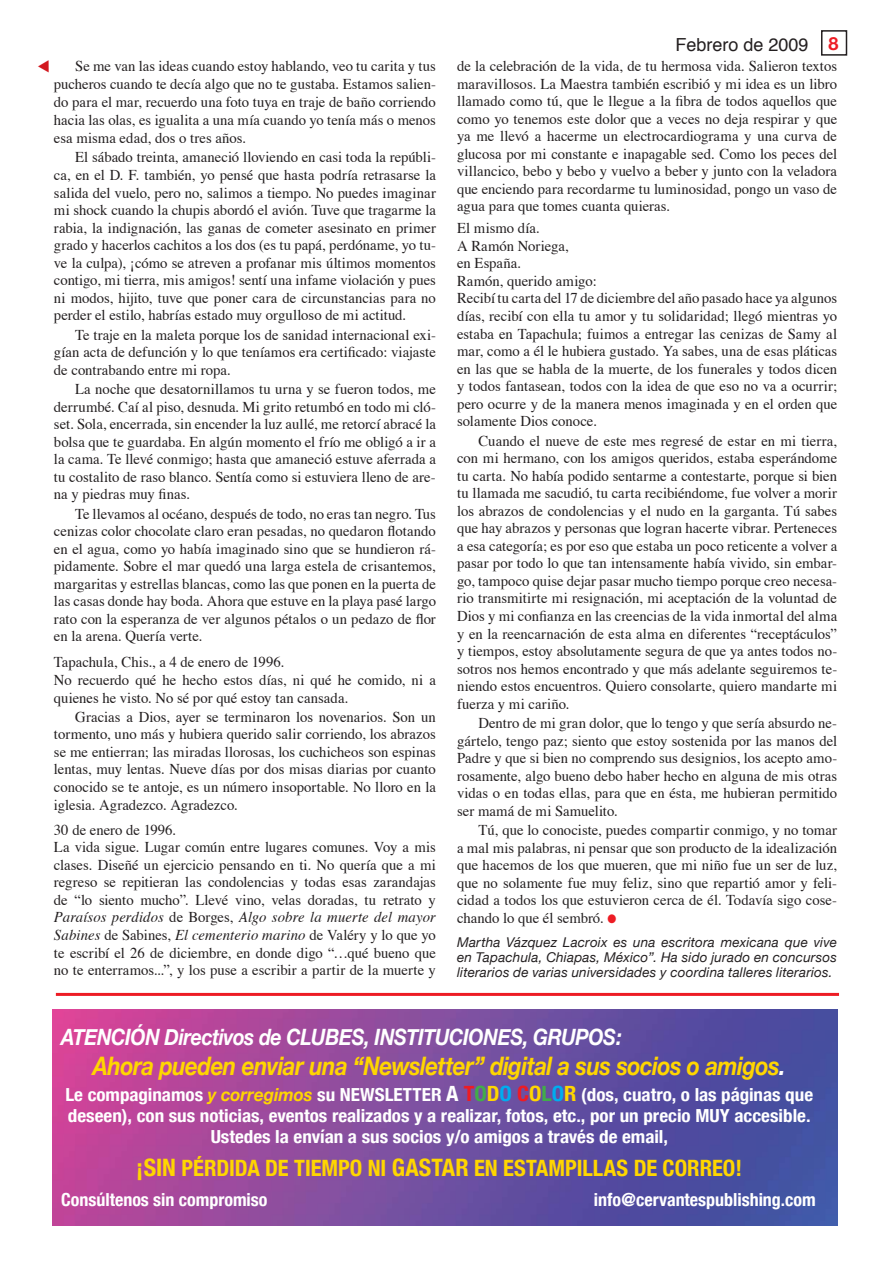
<style>
.page{position:relative;width:893px;height:1263px;background:#fff}
.page>*{position:absolute;margin:0;border:0;box-sizing:border-box;transform-origin:0 0}
.t1{font:italic 700 25.5px "Helvetica Neue";letter-spacing:-.02em;color:#ffd600;scale:.87 1}
.t2{font:700 condensed 22.5px "Helvetica Neue";color:#ffd600}
.t3{font:italic 700 22.5px "Helvetica Neue";letter-spacing:-.02em;color:#fff;scale:.87 1}
.t4{font:700 condensed 18px/21px "Helvetica Neue";color:#fff;text-align:center;scale:1.06 1}
.t5{font:700 condensed 18px "Helvetica Neue";color:#fff}
.t6{font:18px "Helvetica";color:#231f20}
.t7{font:15px/17.5px "Times";color:#231f20;text-align:justify}
.t8{font:italic 13.5px/15px "Helvetica Neue";letter-spacing:.015em;color:#231f20;text-align:justify}
.s1{font-style:italic}
.s2{font-family:"Helvetica Neue";font-weight:700;color:#ed1c24}
.s3{color:#ed1c24}
.s4{color:#fff}
.s5{font-style:italic;font-stretch:normal;color:#ffd600}
.s6{font-size:21px}
.s7{font-size:21px;color:#ed1c24}
.s8{font-size:21px;color:#41ad49}
.s9{font-size:21px;color:#ffd600}
.s10{font-size:21px;color:#00adef}
.s11{font-size:24px}
</style>
<div class="page">
<div style="left:821px;top:30px;width:26px;height:26px;border:2px solid #231f20"></div>
<hr style="left:56px;top:993px;width:783px;height:3px;background:#ed1c24">
<img style="left:52px;top:1010px;width:785px;height:215px">
<p class="t7" style="left:54px;top:58px;width:383px;line-height:18px;text-indent:21px">Se me van las ideas cuando estoy hablando, veo tu carita y tus pucheros cuando te decía algo que no te gustaba. Estamos salien&shy;do para el mar, recuerdo una foto tuya en traje de baño corriendo hacia las olas, es igualita a una mía cuando yo tenía más o menos esa misma edad, dos o tres años.</p>
<p class="t7" style="left:54px;top:150px;width:384px;text-indent:21px">El sábado treinta, amaneció lloviendo en casi toda la repúbli&shy;ca, en el D. F. también, yo pensé que hasta podría retrasarse la salida del vuelo, pero no, salimos a tiempo. No puedes imaginar mi shock cuando la chupis abordó el avión. Tuve que tragarme la rabia, la indignación, las ganas de cometer asesinato en primer grado y hacerlos cachitos a los dos (es tu papá, perdóname, yo tu&shy;ve la culpa), ¡cómo se atreven a profanar mis últimos momentos contigo, mi tierra, mis amigos! sentí una infame violación y pues ni modos, hijito, tuve que poner cara de circunstancias para no perder el estilo, habrías estado muy orgulloso de mi actitud.</p>
<p class="t7" style="left:54px;top:327px;width:383px;text-indent:21px">Te traje en la maleta porque los de sanidad internacional exi&shy;gían acta de defunción y lo que teníamos era certificado: viajaste de contrabando entre mi ropa.</p>
<p class="t7" style="left:54px;top:381px;width:384px;text-indent:21px">La noche que desatornillamos tu urna y se fueron todos, me derrumbé. Caí al piso, desnuda. Mi grito retumbó en todo mi cló&shy;set. Sola, encerrada, sin encender la luz aullé, me retorcí abracé la bolsa que te guardaba. En algún momento el frío me obligó a ir a la cama. Te llevé conmigo; hasta que amaneció estuve aferrada a tu costalito de raso blanco. Sentía como si estuviera lleno de are&shy;na y piedras muy finas.</p>
<p class="t7" style="left:54px;top:506px;width:383px;text-indent:21px">Te llevamos al océano, después de todo, no eras tan negro. Tus cenizas color chocolate claro eran pesadas, no quedaron flotando en el agua, como yo había imaginado sino que se hundieron rá&shy;pidamente. Sobre el mar quedó una larga estela de crisantemos, margaritas y estrellas blancas, como las que ponen en la puerta de las casas donde hay boda. Ahora que estuve en la playa pasé largo rato con la esperanza de ver algunos pétalos o un pedazo de flor en la arena. Quería verte.</p>
<p class="t7" style="left:54px;top:655px;width:383px;text-align:left">Tapachula, Chis., a 4 de enero de 1996.<br>No recuerdo qué he hecho estos días, ni qué he comido, ni a quienes he visto. No sé por qué estoy tan cansada.</p>
<p class="t7" style="left:54px;top:709px;width:383px;text-indent:21px">Gracias a Dios, ayer se terminaron los novenarios. Son un tormento, uno más y hubiera querido salir corriendo, los abrazos se me entierran; las miradas llorosas, los cuchicheos son espinas lentas, muy lentas. Nueve días por dos misas diarias por cuanto conocido se te antoje, es un número insoportable. No lloro en la iglesia. Agradezco. Agradezco.</p>
<p class="t7" style="left:54px;top:822px;width:383px;text-align:left">30 de enero de 1996.<br>La vida sigue. Lugar común entre lugares comunes. Voy a mis clases. Diseñé un ejercicio pensando en ti. No quería que a mi regreso se repitieran las condolencias y todas esas zarandajas de “lo siento mucho”. Llevé vino, velas doradas, tu retrato y <span class="s1">Paraísos perdidos</span> de Borges, <span class="s1">Algo sobre la muerte del mayor Sabines</span> de Sabines, <span class="s1">El cementerio marino</span> de Valéry y lo que yo te escribí el 26 de diciembre, en donde digo “…qué bueno que no te enterramos...”, y los puse a escribir a partir de la muerte y</p>
<p class="t6" style="left:675px;top:37px;width:165px">Febrero de 2009 <span class="s2">8</span></p>
<p class="t7" style="left:457px;top:59px;width:382px">de la celebración de la vida, de tu hermosa vida. Salieron textos maravillosos. La Maestra también escribió y mi idea es un libro llamado como tú, que le llegue a la fibra de todos aquellos que como yo tenemos este dolor que a veces no deja respirar y que ya me llevó a hacerme un electrocardiograma y una curva de glucosa por mi constante e inapagable sed. Como los peces del villancico, bebo y bebo y vuelvo a beber y junto con la veladora que enciendo para recordarme tu luminosidad, pongo un vaso de agua para que tomes cuanta quieras.</p>
<p class="t7" style="left:457px;top:221px;width:382px;text-align:left">El mismo día.<br>A Ramón Noriega,<br>en España.<br>Ramón, querido amigo:<br>Recibí tu carta del 17 de diciembre del año pasado hace ya algunos días, recibí con ella tu amor y tu solidaridad; llegó mientras yo estaba en Tapachula; fuimos a entregar las cenizas de Samy al mar, como a él le hubiera gustado. Ya sabes, una de esas pláticas en las que se habla de la muerte, de los funerales y todos dicen y todos fantasean, todos con la idea de que eso no va a ocurrir; pero ocurre y de la manera menos imaginada y en el orden que solamente Dios conoce.</p>
<p class="t7" style="left:457px;top:433px;width:382px;text-indent:21px">Cuando el nueve de este mes regresé de estar en mi tierra, con mi hermano, con los amigos queridos, estaba esperándome tu carta. No había podido sentarme a contestarte, porque si bien tu llamada me sacudió, tu carta recibiéndome, fue volver a morir los abrazos de condolencias y el nudo en la garganta. Tú sabes que hay abrazos y personas que logran hacerte vibrar. Perteneces a esa categoría; es por eso que estaba un poco reticente a volver a pasar por todo lo que tan intensamente había vivido, sin embar&shy;go, tampoco quise dejar pasar mucho tiempo porque creo necesa&shy;rio transmitirte mi resignación, mi aceptación de la voluntad de Dios y mi confianza en las creencias de la vida inmortal del alma y en la reencarnación de esta alma en diferentes “receptáculos” y tiempos, estoy absolutamente segura de que ya antes todos no&shy;sotros nos hemos encontrado y que más adelante seguiremos te&shy;niendo estos encuentros. Quiero consolarte, quiero mandarte mi fuerza y mi cariño.</p>
<p class="t7" style="left:457px;top:716px;width:382px;text-indent:21px">Dentro de mi gran dolor, que lo tengo y que sería absurdo ne&shy;gártelo, tengo paz; siento que estoy sostenida por las manos del Padre y que si bien no comprendo sus designios, los acepto amo&shy;rosamente, algo bueno debo haber hecho en alguna de mis otras vidas o en todas ellas, para que en ésta, me hubieran permitido ser mamá de mi Samuelito.</p>
<p class="t7" style="left:457px;top:823px;width:382px;text-indent:21px">Tú, que lo conociste, puedes compartir conmigo, y no tomar a mal mis palabras, ni pensar que son producto de la idealización que hacemos de los que mueren, que mi niño fue un ser de luz, que no solamente fue muy feliz, sino que repartió amor y feli&shy;cidad a todos los que estuvieron cerca de él. Todavía sigo cose&shy;chando lo que él sembró. <span class="s3">●</span></p>
<p class="t8" style="left:457px;top:934px;width:381px">Martha Vázquez Lacroix es una escritora mexicana que vive en Tapachula, Chiapas, México”. Ha sido jurado en concursos literarios de varias universidades y coordina talleres literarios.</p>
<h2 class="t3" style="left:61px;top:1023px;width:646px">ATENCIÓN Directivos de CLUBES, INSTITUCIONES, GRUPOS:</h2>
<h1 class="t1" style="left:93px;top:1050px;width:798px">Ahora pueden enviar una “Newsletter” digital a sus socios o amigos<span class="s4">.</span></h1>
<p class="t4" style="left:65px;top:1083px;width:707px">Le compaginamos <span class="s5">y corregimos</span> su NEWSLETTER <span class="s6">A</span> <span class="s7">T</span><span class="s8">O</span><span class="s9">D</span><span class="s10">O</span> <span class="s7">C</span><span class="s9">O</span><span class="s8">L</span><span class="s10">O</span><span class="s9">R</span> (dos, cuatro, o las páginas que deseen), con sus noticias, eventos realizados y a realizar, fotos, etc., por un precio MUY accesible.<br>Ustedes la envían a sus socios y/o amigos a través de email,</p>
<h2 class="t2" style="left:136px;top:1155px;width:607px"><span class="s11">¡SIN</span> PÉRDIDA DE TIEMPO NI <span class="s11">GASTAR</span> EN ESTAMPILLAS DE CORREO!</h2>
<p class="t5" style="left:61px;top:1188px;width:208px">Consúltenos sin compromiso</p>
<p class="t5" style="left:594px;top:1188px;width:223px">info@cervantespublishing.com</p>
</div>
